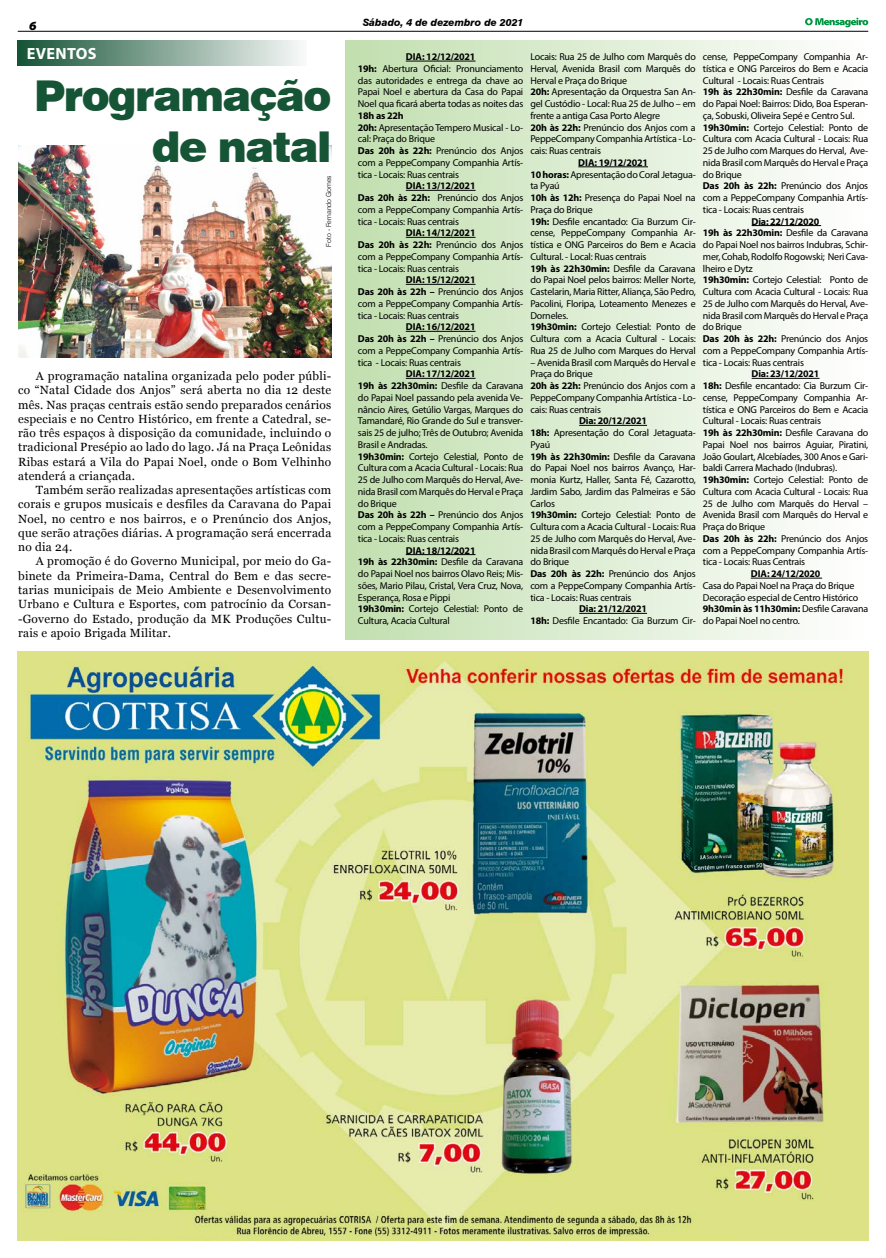
<style>
.page{position:relative;width:886px;height:1258px;background:#fff}
.page>*{position:absolute;margin:0;border:0;box-sizing:border-box;transform-origin:0 0}
.t1{font:900 42.5px/51px "Swiss 721 BT";letter-spacing:-.04em;color:#165436;text-align:right}
.t2{font:700 16.25px "Myriad Pro";letter-spacing:.02em;color:#fff}
.t3{font:italic 900 semi-expanded 12.5px "Myriad Pro";color:#000}
.t4{font:11.88px/14.2px "Georgia";letter-spacing:.02em;color:#000;text-align:justify}
.t5{font:10px/11.8px "Myriad Pro";letter-spacing:-.02em;color:#000}
.t6{font:italic 800 10px "Swiss 721 BT";color:#000}
.t7{font:700 10px "Myriad Pro";letter-spacing:-.02em;color:#000}
.t8{font:300 6.88px "Swiss 721 BT";color:#000}
.s1{font-weight:700}
</style>
<div class="page">
<hr style="left:18px;top:31px;width:850px;height:1px;background:#000">
<svg style="left:805px;top:18px;width:63px;height:9px"></svg>
<img style="left:18px;top:651px;width:850px;height:589px">
<img style="left:18px;top:145px;width:313px;height:212px">
<div style="left:345px;top:40px;width:523px;height:600px;background:linear-gradient(to right,#c1deaf,#fffeff)"></div>
<div style="left:18px;top:40px;width:289px;height:25px;background:linear-gradient(to right,#155435,#f9fafa)"></div>
<hr style="left:406px;top:61px;width:69px;height:1px;background:#000">
<hr style="left:406px;top:190px;width:69px;height:1px;background:#000">
<hr style="left:406px;top:237px;width:69px;height:1px;background:#000">
<hr style="left:406px;top:284px;width:69px;height:1px;background:#000">
<hr style="left:406px;top:331px;width:69px;height:1px;background:#000">
<hr style="left:406px;top:378px;width:69px;height:1px;background:#000">
<hr style="left:406px;top:554px;width:69px;height:1px;background:#000">
<hr style="left:578px;top:167px;width:70px;height:1px;background:#000">
<hr style="left:579px;top:425px;width:68px;height:1px;background:#000">
<hr style="left:579px;top:613px;width:68px;height:1px;background:#000">
<hr style="left:752px;top:225px;width:69px;height:1px;background:#000">
<hr style="left:752px;top:378px;width:67px;height:1px;background:#000">
<hr style="left:751px;top:578px;width:71px;height:1px;background:#000">
<p class="t3" style="left:29px;top:18px;width:9px">6</p>
<h2 class="t2" style="left:27px;top:43px;width:71px">EVENTOS</h2>
<h1 class="t1" style="left:34px;top:70px;width:298px">Programação de natal</h1>
<p class="t8" style="left:324px;top:247px;width:73px;rotate:-90deg">Foto - Fernando Gomes</p>
<p class="t4" style="left:18px;top:369px;width:315px;text-indent:18px">A programação natalina organizada pelo poder públi&shy;co “Natal Cidade dos Anjos” será aberta no dia 12 deste mês. Nas praças centrais estão sendo preparados cenários especiais e no Centro Histórico, em frente a Catedral, se&shy;rão três espaços à disposição da comunidade, incluindo o tradicional Presépio ao lado do lago. Já na Praça Leônidas Ribas estará a Vila do Papai Noel, onde o Bom Velhinho atenderá a criançada.</p>
<p class="t4" style="left:18px;top:483px;width:315px;text-indent:18px">Também serão realizadas apresentações artísticas com corais e grupos musicais e desfiles da Caravana do Papai Noel, no centro e nos bairros, e o Prenúncio dos Anjos, que serão atrações diárias. A programação será encerrada no dia 24.</p>
<p class="t4" style="left:18px;top:554px;width:315px;text-indent:18px">A promoção é do Governo Municipal, por meio do Ga&shy;binete da Primeira-Dama, Central do Bem e das secre&shy;tarias municipais de Meio Ambiente e Desenvolvimento Urbano e Cultura e Esportes, com patrocínio da Corsan--Governo do Estado, produção da MK Produções Cultu&shy;rais e apoio Brigada Militar.</p>
<p class="t6" style="left:363px;top:16px;width:162px">Sábado, 4 de dezembro de 2021</p>
<p class="t5" style="left:530px;top:51px;width:167px">Locais: Rua 25 de Julho com Marquês do Herval, Avenida Brasil com Marquês do Herval e Praça do Brique<br><span class="s1">20h:</span> Apresentação da Orquestra San An&shy;gel Custódio - Local: Rua 25 de Julho – em frente a antiga Casa Porto Alegre<br><span class="s1">20h às 22h:</span> Prenúncio dos Anjos com a PeppeCompany Companhia Artística - Lo&shy;cais: Ruas centrais</p>
<p class="t5" style="left:530px;top:156px;width:167px;text-indent:48px"><span class="s1">DIA: 19/12/2021<br>10 horas:</span> Apresentação do Coral Jetagua&shy;ta Pyaú<br><span class="s1">10h às 12h:</span> Presença do Papai Noel na<br>Praça do Brique<br><span class="s1">19h:</span> Desfile encantado: Cia Burzum Cir&shy;cense, PeppeCompany Companhia Ar&shy;tística e ONG Parceiros do Bem e Acacia<br>Cultural. - Local: Ruas centrais<br><span class="s1">19h às 22h30min:</span> Desfile da Caravana do Papai Noel pelos bairros: Meller Norte,<br>Castelarin, Maria Ritter, Aliança, São Pedro,<br>Pacolini, Floripa, Loteamento Menezes e<br>Dorneles.<br><span class="s1">19h30min:</span> Cortejo Celestial: Ponto de<br>Cultura com a Acacia Cultural - Locais:<br>Rua 25 de Julho com Marques do Herval</p>
<p class="t5" style="left:530px;top:356px;width:167px">– Avenida Brasil com Marquês do Herval e<br>Praça do Brique<br><span class="s1">20h às 22h:</span> Prenúncio dos Anjos com a<br>PeppeCompany Companhia Artística - Lo&shy;cais: Ruas centrais</p>
<p class="t5" style="left:530px;top:415px;width:167px;text-indent:49px"><span class="s1">Dia: 20/12/2021<br>18h:</span> Apresentação do Coral Jetaguata-<br>Pyaú<br><span class="s1">19h às 22h30min:</span> Desfile da Caravana do Papai Noel nos bairros Avanço, Har&shy;monia Kurtz, Haller, Santa Fé, Cazarotto,<br>Jardim Sabo, Jardim das Palmeiras e São<br>Carlos<br><span class="s1">19h30min:</span> Cortejo Celestial: Ponto de<br>Cultura com a Acacia Cultural - Locais: Rua<br>25 de Julho com Marquês do Herval, Ave&shy;nida Brasil com Marquês do Herval e Praça do Brique<br><span class="s1">Das 20h às 22h:</span> Prenúncio dos Anjos com a PeppeCompany Companhia Artís&shy;tica - Locais: Ruas centrais</p>
<p class="t5" style="left:530px;top:603px;width:167px;text-align:center"><span class="s1">Dia: 21/12/2021<br>18h:</span> Desfile Encantado: Cia Burzum Cir-</p>
<p class="t5" style="left:703px;top:51px;width:167px">cense, PeppeCompany Companhia Ar&shy;tística e ONG Parceiros do Bem e Acacia Cultural - Locais: Ruas Centrais<br><span class="s1">19h às 22h30min:</span> Desfile da Caravana do Papai Noel: Bairros: Dido, Boa Esperan&shy;ça, Sobuski, Oliveira Sepé e Centro Sul.<br><span class="s1">19h30min:</span> Cortejo Celestial: Ponto de Cultura com Acacia Cultural - Locais: Rua 25 de Julho com Marques do Herval, Ave&shy;nida Brasil com Marquês do Herval e Praça do Brique<br><span class="s1">Das 20h às 22h:</span> Prenúncio dos Anjos com a PeppeCompany Companhia Artís&shy;tica - Locais: Ruas centrais</p>
<p class="t5" style="left:703px;top:215px;width:167px;text-indent:49px"><span class="s1">Dia: 22/12/2020<br>19h às 22h30min:</span> Desfile da Caravana do Papai Noel nos bairros Indubras, Schir&shy;mer, Cohab, Rodolfo Rogowski; Neri Cava&shy;lheiro e Dytz<br><span class="s1">19h30min:</span> Cortejo Celestial: Ponto de<br>Cultura com Acacia Cultural - Locais: Rua<br>25 de Julho com Marquês do Herval, Ave&shy;nida Brasil com Marquês do Herval e Praça do Brique<br><span class="s1">Das 20h às 22h:</span> Prenúncio dos Anjos com a PeppeCompany Companhia Artís&shy;tica - Locais: Ruas centrais</p>
<p class="t5" style="left:703px;top:368px;width:167px;text-indent:49px"><span class="s1">Dia: 23/12/2021<br>18h:</span> Desfile encantado: Cia Burzum Cir&shy;cense, PeppeCompany Companhia Ar&shy;tística e ONG Parceiros do Bem e Acacia Cultural - Locais: Ruas centrais<br><span class="s1">19h às 22h30min:</span> Desfile Caravana do Papai Noel nos bairros Aguiar, Piratini, João Goulart, Alcebíades, 300 Anos e Gari&shy;baldi Carrera Machado (Indubras).<br><span class="s1">19h30min:</span> Cortejo Celestial: Ponto de Cultura com Acacia Cultural - Locais: Rua 25 de Julho com Marquês do Herval – Avenida Brasil com Marquês do Herval e Praça do Brique<br><span class="s1">Das 20h às 22h:</span> Prenúncio dos Anjos com a PeppeCompany Companhia Artís&shy;tica - Locais: Ruas Centrais</p>
<p class="t7" style="left:751px;top:567px;width:71px">DIA: 24/12/2020</p>
<p class="t5" style="left:703px;top:579px;width:167px">Casa do Papai Noel na Praça do Brique Decoração especial de Centro Histórico <span class="s1">9h30min às 11h30min:</span> Desfile Caravana do Papai Noel no centro.</p>
<p class="t5" style="left:358px;top:51px;width:167px;text-align:center"><span class="s1">DIA: 12/12/2021<br>19h:</span> Abertura Oficial: Pronunciamento das autoridades e entrega da chave ao Papai Noel e abertura da Casa do Papai Noel qua ficará aberta todas as noites das</p>
<p class="t5" style="left:358px;top:109px;width:167px"><span class="s1">18h as 22h<br>20h:</span> Apresentação Tempero Musical - Lo&shy;cal: Praça do Brique<br><span class="s1">Das 20h às 22h:</span> Prenúncio dos Anjos com a PeppeCompany Companhia Artís&shy;tica - Locais: Ruas centrais</p>
<p class="t5" style="left:358px;top:180px;width:167px;text-indent:48px"><span class="s1">DIA: 13/12/2021<br>Das 20h às 22h:</span> Prenúncio dos Anjos com a PeppeCompany Companhia Artís&shy;tica - Locais: Ruas centrais</p>
<p class="t5" style="left:358px;top:227px;width:167px;text-indent:48px"><span class="s1">DIA: 14/12/2021<br>Das 20h às 22h:</span> Prenúncio dos Anjos com a PeppeCompany Companhia Artís&shy;tica - Locais: Ruas centrais</p>
<p class="t5" style="left:358px;top:274px;width:167px;text-indent:48px"><span class="s1">DIA: 15/12/2021<br>Das 20h às 22h –</span> Prenúncio dos Anjos com a PeppeCompany Companhia Artís&shy;tica - Locais: Ruas centrais</p>
<p class="t5" style="left:358px;top:321px;width:167px;text-indent:48px"><span class="s1">DIA: 16/12/2021<br>Das 20h às 22h –</span> Prenúncio dos Anjos com a PeppeCompany Companhia Artís&shy;tica - Locais: Ruas centrais</p>
<p class="t5" style="left:358px;top:368px;width:167px;text-indent:48px"><span class="s1">DIA: 17/12/2021<br>19h às 22h30min:</span> Desfile da Caravana do Papai Noel passando pela avenida Ve&shy;nâncio Aires, Getúlio Vargas, Marques do Tamandaré, Rio Grande do Sul e transver&shy;sais 25 de julho; Três de Outubro; Avenida Brasil e Andradas.<br><span class="s1">19h30min:</span> Cortejo Celestial, Ponto de Cultura com a Acacia Cultural - Locais: Rua 25 de Julho com Marquês do Herval, Ave&shy;nida Brasil com Marquês do Herval e Praça do Brique<br><span class="s1">Das 20h às 22h –</span> Prenúncio dos Anjos com a PeppeCompany Companhia Artís&shy;tica - Locais: Ruas centrais</p>
<p class="t5" style="left:358px;top:544px;width:167px;text-indent:48px"><span class="s1">DIA: 18/12/2021<br>19h às 22h30min:</span> Desfile da Caravana do Papai Noel nos bairros Olavo Reis; Mis&shy;sões, Mario Pilau, Cristal, Vera Cruz, Nova,<br>Esperança, Rosa e Pippi<br><span class="s1">19h30min:</span> Cortejo Celestial: Ponto de<br>Cultura, Acacia Cultural</p>
</div>
